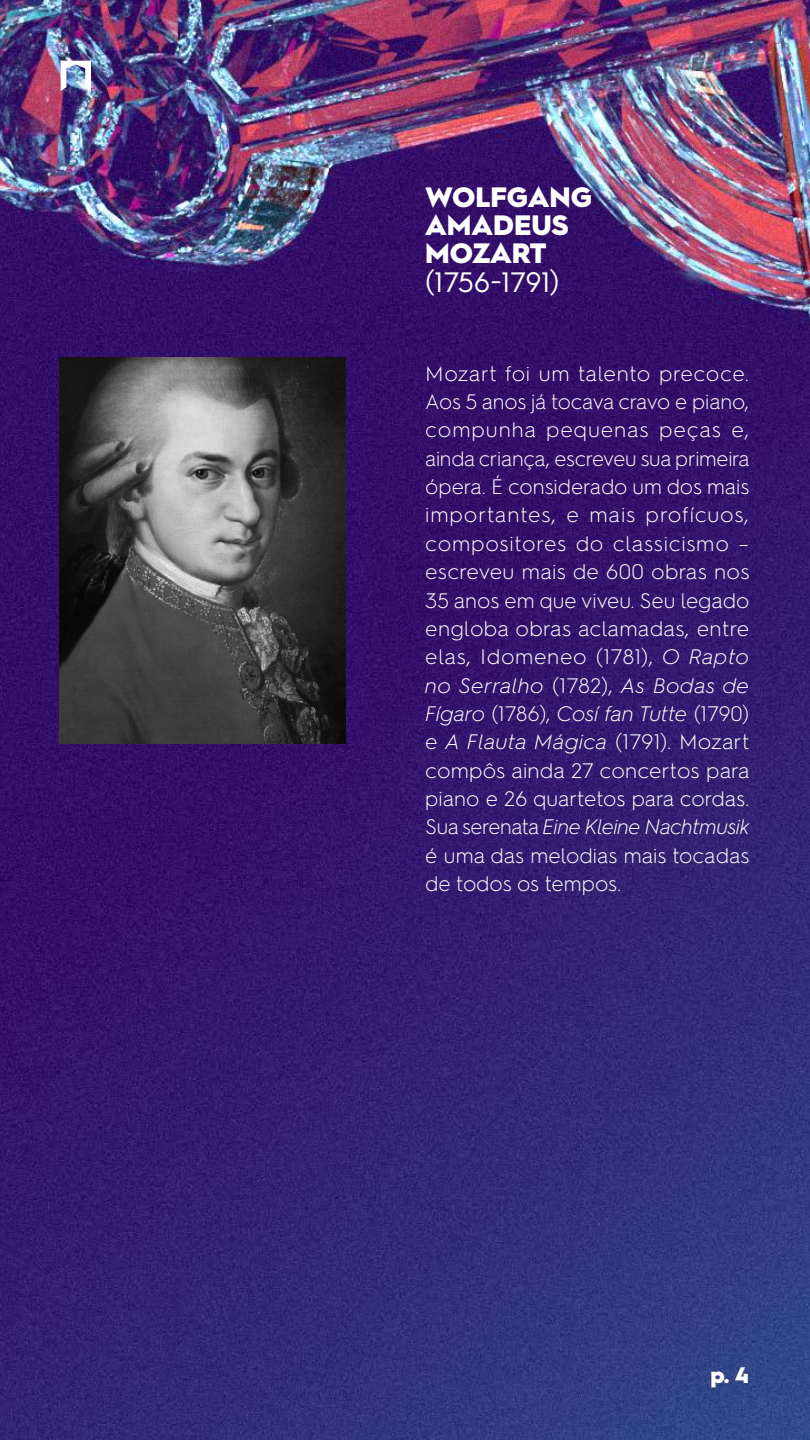
<style>
.page{position:relative;width:810px;height:1440px;background:#fff}
.page>*{position:absolute;margin:0;border:0;box-sizing:border-box;transform-origin:0 0}
.t1{font:900 28.12px/28.3px "Hurme Geometric Sans 2";color:#fff}
.t2{font:28.12px "Hurme Geometric Sans 2";letter-spacing:-.005em;color:#fff}
.t3{font:900 22.5px "Hurme Geometric Sans 2";color:#fff}
.t4{font:300 21px/28.3px "Hurme Geometric Sans 2";color:#fff;text-align:justify}
.s1{font-style:italic}
</style>
<div class="page">
<img style="left:0;top:0;width:810px;height:1440px">
<img style="left:60px;top:358px;width:285px;height:386px">
<svg style="left:61px;top:61px;width:30px;height:30px"></svg>
<h1 class="t1" style="left:425px;top:181px;width:168px">WOLFGANG<br>AMADEUS<br>MOZART</h1>
<h1 class="t2" style="left:425px;top:262px;width:136px">(1756-1791)</h1>
<p class="t4" style="left:425px;top:358px;width:326px">Mozart foi um talento precoce.<br>Aos 5 anos já tocava cravo e piano, compunha pequenas peças e, ainda criança, escreveu sua primeira ópera. É considerado um dos mais importantes, e mais profícuos, compositores do classicismo – escreveu mais de 600 obras nos 35 anos em que viveu. Seu legado engloba obras aclamadas, entre elas, Idomeneo (1781), <span class="s1">O Rapto no Serralho</span> (1782), <span class="s1">As Bodas de Fígaro</span> (1786), <span class="s1">Cosí fan Tutte</span> (1790) e <span class="s1">A Flauta Mágica</span> (1791). Mozart compôs ainda 27 concertos para piano e 26 quartetos para cordas.<br>Sua serenata <span class="s1">Eine Kleine Nachtmusik </span>é uma das melodias mais tocadas de todos os tempos.</p>
<p class="t3" style="left:710px;top:1359px;width:40px">p. 4</p>
</div>
